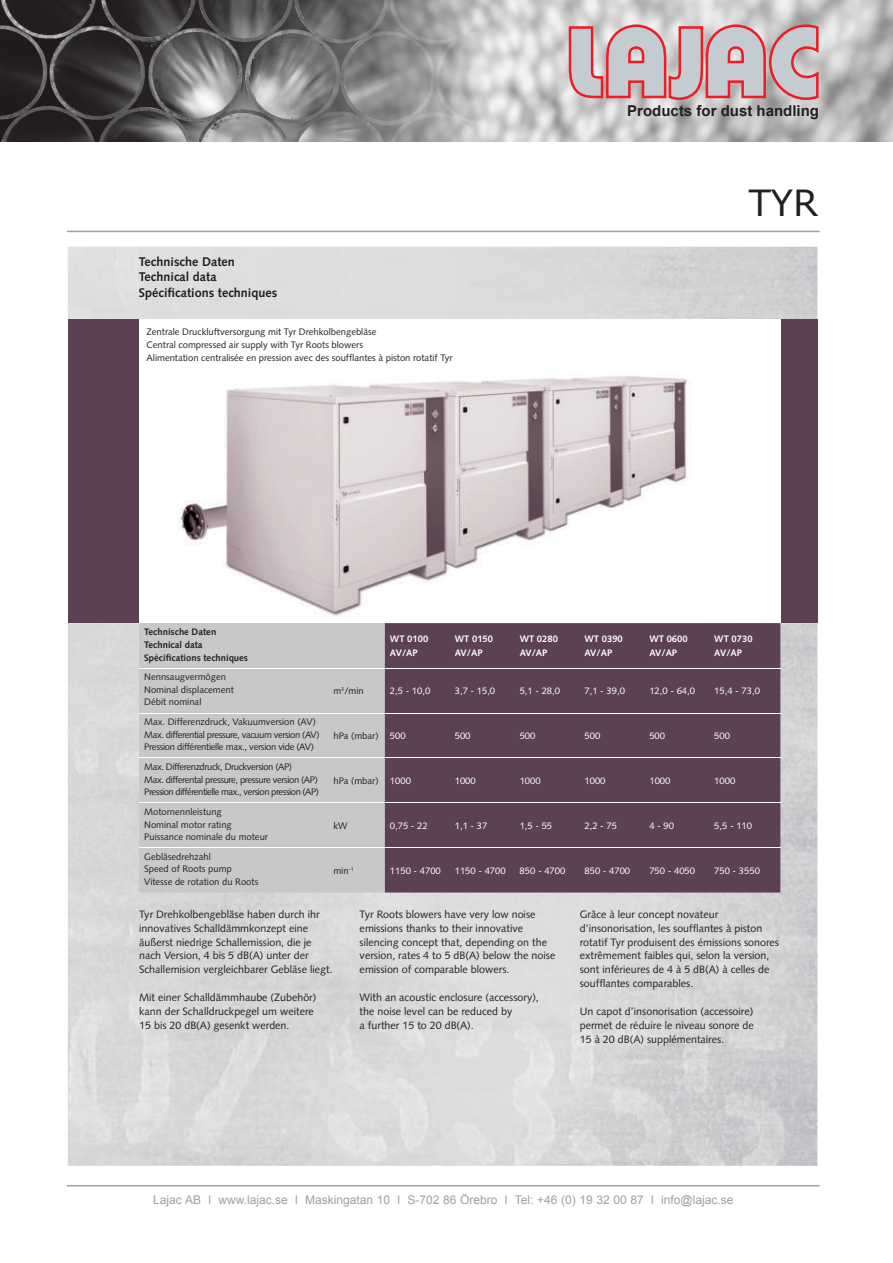
<style>
.page{position:relative;width:893px;height:1263px;background:#fff}
.page>*{position:absolute;margin:0;border:0;box-sizing:border-box;transform-origin:0 0}
.t1{font:36px "Verdana";color:#231f20}
.t2{font:700 15px "Arial";color:#231f20}
.t3{font:700 12.6px/15.5px "Syntax";color:#231f20}
.t4{font:12px "Arial";color:#a29fa0}
.t5{font:10.65px/13.8px "Syntax";color:#231f20}
.t6{font:9.45px/12.6px "Syntax";color:#231f20}
.t7{font:9.45px "Syntax";color:#fff}
.t8{font:9.45px/12.6px "Syntax";letter-spacing:-.04em;color:#231f20}
.t9{font:9.45px/12.6px "Syntax";letter-spacing:-.03em;color:#231f20}
.t10{font:700 9.45px/13.8px "Syntax";color:#fff}
.t11{font:700 9.45px/12.6px "Syntax";color:#231f20}
.s1{color:#fff}
</style>
<div class="page">
<img style="left:0;top:0;width:893px;height:141px">
<hr style="left:67px;top:1185px;width:753px;height:1px;background:#a29fa0">
<svg style="left:569px;top:24px;width:249px;height:76px;background:#cdaeb2"></svg>
<hr style="left:67px;top:231px;width:753px;height:1px;background:#a29fa0">
<img style="left:68px;top:247px;width:749px;height:919px">
<div style="left:68px;top:320px;width:749px;height:303px;background:#5c4154"></div>
<div style="left:139px;top:623px;width:246px;height:269px;background:#c7c8ca"></div>
<div style="left:385px;top:623px;width:395px;height:269px;background:#5c4154"></div>
<hr style="left:139px;top:668px;width:246px;height:1px;background:#fff">
<hr style="left:139px;top:713px;width:246px;height:1px;background:#fff">
<hr style="left:139px;top:758px;width:246px;height:1px;background:#fff">
<hr style="left:139px;top:802px;width:246px;height:1px;background:#fff">
<hr style="left:139px;top:847px;width:246px;height:1px;background:#fff">
<hr style="left:385px;top:668px;width:395px;height:1px;background:#fff">
<hr style="left:385px;top:713px;width:395px;height:1px;background:#fff">
<hr style="left:385px;top:758px;width:395px;height:1px;background:#fff">
<hr style="left:385px;top:802px;width:395px;height:1px;background:#fff">
<hr style="left:385px;top:847px;width:395px;height:1px;background:#fff">
<div style="left:139px;top:320px;width:641px;height:303px;background:#fff"></div>
<img style="left:178px;top:375px;width:509px;height:241px">
<h2 class="t2" style="left:627px;top:101px;width:193px">Products for dust handling</h2>
<p class="t3" style="left:139px;top:254px;width:140px">Technische Daten<br>Technical data<br>Spécifications techniques</p>
<p class="t6" style="left:147px;top:325px;width:308px;line-height:13.2px">Zentrale Druckluftversorgung mit Tyr Drehkolbengebläse<br>Central compressed air supply with Tyr Roots blowers<br>Alimentation centralisée en pression avec des soufflantes à piston rotatif Tyr</p>
<p class="t1" style="left:749px;top:178px;width:71px">TYR</p>
<p class="t11" style="left:144px;top:626px;width:105px">Technische Daten<br>Technical data<br>Spécifications techniques</p>
<p class="t10" style="left:390px;top:632px;width:40px">WT 0100<br>AV/AP</p>
<p class="t10" style="left:455px;top:632px;width:40px">WT 0150<br>AV/AP</p>
<p class="t10" style="left:520px;top:632px;width:40px">WT 0280<br>AV/AP</p>
<p class="t10" style="left:584px;top:632px;width:40px">WT 0390<br>AV/AP</p>
<p class="t10" style="left:649px;top:632px;width:40px">WT 0600<br>AV/AP</p>
<p class="t10" style="left:714px;top:632px;width:40px">WT 0730<br>AV/AP</p>
<p class="t6" style="left:144px;top:671px;width:91px">Nennsaugvermögen<br>Nominal displacement<br>Débit nominal</p>
<p class="t6" style="left:333px;top:684px;width:32px">m<sup>3</sup>/min</p>
<p class="t7" style="left:390px;top:685px;width:42px">2,5 - 10,0</p>
<p class="t7" style="left:455px;top:685px;width:42px">3,7 - 15,0</p>
<p class="t7" style="left:520px;top:685px;width:42px">5,1 - 28,0</p>
<p class="t7" style="left:584px;top:685px;width:42px">7,1 - 39,0</p>
<p class="t7" style="left:649px;top:685px;width:47px">12,0 - 64,0</p>
<p class="t7" style="left:714px;top:685px;width:47px">15,4 - 73,0</p>
<p class="t9" style="left:144px;top:715px;width:177px">Max. Differenzdruck, Vakuumversion (AV)<br>Max. differential pressure, vacuum version (AV)<br>Pression différentielle max., version vide (AV)</p>
<p class="t8" style="left:144px;top:760px;width:176px">Max. Differenzdruck, Druckversion (AP)<br>Max. differental pressure, pressure version (AP)<br>Pression différentielle max., version pression (AP)</p>
<p class="t6" style="left:144px;top:805px;width:125px">Motornennleistung<br>Nominal motor rating<br>Puissance nominale du moteur</p>
<p class="t6" style="left:144px;top:850px;width:116px">Gebläsedrehzahl<br>Speed of Roots pump<br>Vitesse de rotation du Roots</p>
<p class="t6" style="left:333px;top:729px;width:74px">hPa (mbar) <span class="s1">500</span></p>
<p class="t7" style="left:455px;top:730px;width:17px">500</p>
<p class="t7" style="left:520px;top:730px;width:17px">500</p>
<p class="t7" style="left:584px;top:730px;width:17px">500</p>
<p class="t7" style="left:649px;top:730px;width:17px">500</p>
<p class="t7" style="left:714px;top:730px;width:17px">500</p>
<p class="t6" style="left:333px;top:774px;width:79px">hPa (mbar) <span class="s1">1000</span></p>
<p class="t7" style="left:455px;top:775px;width:23px">1000</p>
<p class="t7" style="left:520px;top:775px;width:23px">1000</p>
<p class="t7" style="left:584px;top:775px;width:23px">1000</p>
<p class="t7" style="left:649px;top:775px;width:23px">1000</p>
<p class="t7" style="left:714px;top:775px;width:23px">1000</p>
<p class="t6" style="left:333px;top:819px;width:16px">kW</p>
<p class="t7" style="left:390px;top:820px;width:39px">0,75 - 22</p>
<p class="t7" style="left:455px;top:820px;width:34px">1,1 - 37</p>
<p class="t7" style="left:520px;top:820px;width:34px">1,5 - 55</p>
<p class="t7" style="left:584px;top:820px;width:34px">2,2 - 75</p>
<p class="t7" style="left:649px;top:820px;width:26px">4 - 90</p>
<p class="t7" style="left:714px;top:820px;width:39px">5,5 - 110</p>
<p class="t6" style="left:333px;top:864px;width:22px">min<sup>-1</sup></p>
<p class="t7" style="left:390px;top:865px;width:52px">1150 - 4700</p>
<p class="t7" style="left:455px;top:865px;width:52px">1150 - 4700</p>
<p class="t7" style="left:520px;top:865px;width:47px">850 - 4700</p>
<p class="t7" style="left:584px;top:865px;width:47px">850 - 4700</p>
<p class="t7" style="left:649px;top:865px;width:47px">750 - 4050</p>
<p class="t7" style="left:714px;top:865px;width:47px">750 - 3550</p>
<p class="t5" style="left:139px;top:907px;width:195px">Tyr Drehkolbengebläse haben durch ihr innovatives Schalldämmkonzept eine äußerst niedrige Schallemission, die je nach Version, 4 bis 5 dB(A) unter der Schallemision vergleichbarer Gebläse liegt.</p>
<p class="t5" style="left:139px;top:990px;width:179px">Mit einer Schalldämmhaube (Zubehör) kann der Schalldruckpegel um weitere<br>15 bis 20 dB(A) gesenkt werden.</p>
<p class="t5" style="left:360px;top:907px;width:197px">Tyr Roots blowers have very low noise emissions thanks to their innovative silencing concept that, depending on the version, rates 4 to 5 dB(A) below the noise emission of comparable blowers.</p>
<p class="t5" style="left:360px;top:990px;width:181px">With an acoustic enclosure (accessory), the noise level can be reduced by<br>a further 15 to 20 dB(A).</p>
<p class="t5" style="left:580px;top:907px;width:201px">Grâce à leur concept novateur d’insonorisation, les soufflantes à piston rotatif Tyr produisent des émissions sonores extrêmement faibles qui, selon la version, sont inférieures de 4 à 5 dB(A) à celles de soufflantes comparables.</p>
<p class="t5" style="left:580px;top:1004px;width:176px;text-align:justify">Un capot d’insonorisation (accessoire) permet de réduire le niveau sonore de 15 à 20 dB(A) supplémentaires.</p>
<p class="t4" style="left:153px;top:1191px;width:581px">Lajac AB l www.lajac.se l Maskingatan 10 l S-702 86 Örebro l Tel: +46 (0) 19 32 00 87 l info@lajac.se</p>
</div>
